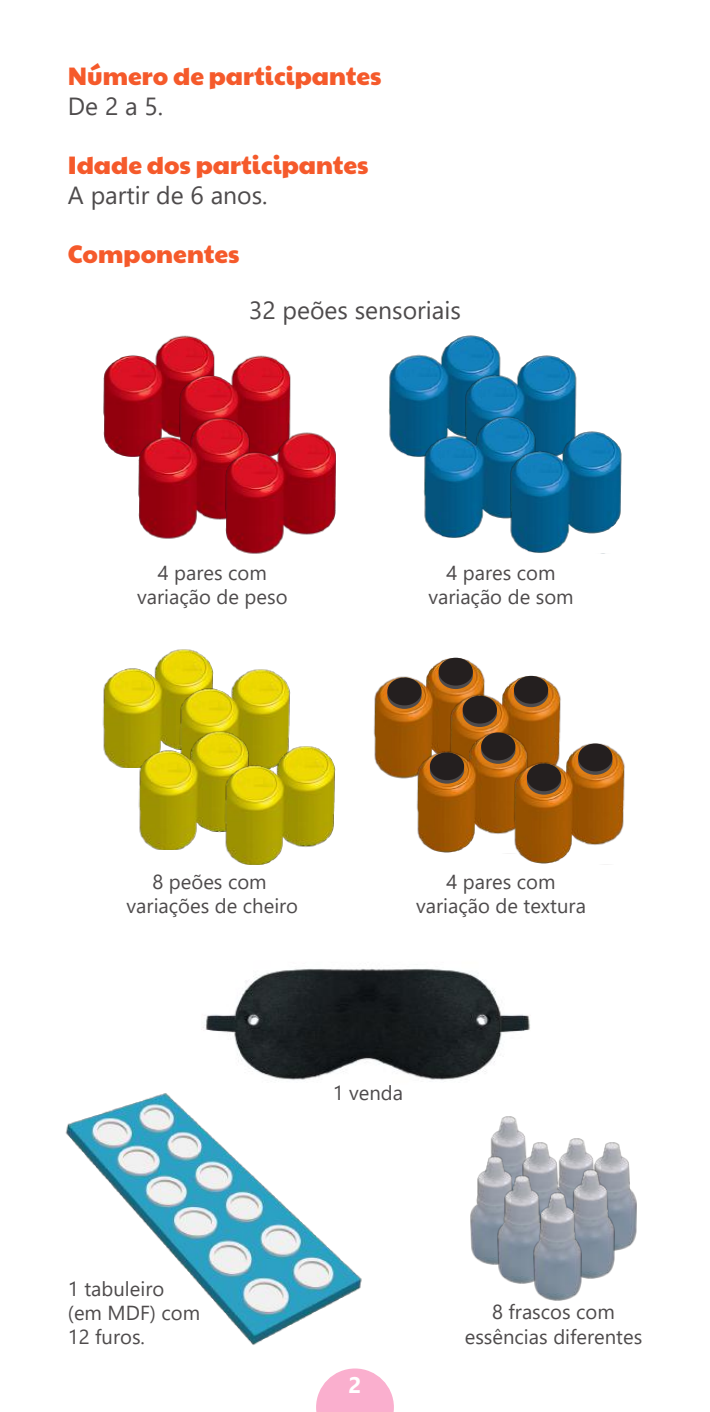
<style>
.page{position:relative;width:710px;height:1412px;background:#fff}
.page>*{position:absolute;margin:0;border:0;box-sizing:border-box;transform-origin:0 0}
.t1{font:24.75px "Paytone One";color:#f55a2b}
.t2{font:24.75px "Segoe UI";color:#4e4b4c}
.t3{font:700 22.5px "Segoe UI";color:#fff}
.t4{font:20.25px/24.3px "Segoe UI";color:#4e4b4c;text-align:center}
</style>
<div class="page">
<img style="left:203px;top:864px;width:327px;height:216px">
<img style="left:65px;top:1093px;width:297px;height:252px">
<img style="left:490px;top:1116px;width:36px;height:37px">
<img style="left:604px;top:1142px;width:33px;height:109px">
<img style="left:567px;top:1138px;width:37px;height:28px">
<img style="left:513px;top:1139px;width:54px;height:50px">
<img style="left:563px;top:1166px;width:54px;height:113px">
<img style="left:470px;top:1153px;width:52px;height:112px">
<img style="left:495px;top:1172px;width:54px;height:112px">
<img style="left:530px;top:1189px;width:55px;height:112px">
<img style="left:103px;top:335px;width:111px;height:122px">
<img style="left:176px;top:354px;width:115px;height:76px">
<img style="left:136px;top:415px;width:116px;height:123px">
<img style="left:222px;top:430px;width:114px;height:123px">
<img style="left:102px;top:649px;width:109px;height:118px">
<img style="left:176px;top:664px;width:115px;height:77px">
<img style="left:136px;top:726px;width:116px;height:123px">
<img style="left:222px;top:741px;width:114px;height:123px">
<img style="left:388px;top:335px;width:112px;height:122px">
<img style="left:464px;top:354px;width:113px;height:76px">
<img style="left:423px;top:415px;width:116px;height:123px">
<img style="left:509px;top:430px;width:113px;height:123px">
<img style="left:373px;top:658px;width:109px;height:120px">
<svg style="left:387px;top:681px;width:34px;height:28px"></svg>
<div style="left:387px;top:677px;width:34px;height:28px;background:#241f1f;border-radius:50%"></div>
<svg style="left:438px;top:661px;width:35px;height:28px"></svg>
<div style="left:438px;top:657px;width:35px;height:28px;background:#241f1f;border-radius:50%"></div>
<img style="left:443px;top:673px;width:118px;height:68px">
<svg style="left:462px;top:699px;width:35px;height:28px"></svg>
<div style="left:462px;top:695px;width:35px;height:28px;background:#241f1f;border-radius:50%"></div>
<svg style="left:514px;top:679px;width:34px;height:28px"></svg>
<div style="left:514px;top:676px;width:34px;height:27px;background:#241f1f;border-radius:50%"></div>
<img style="left:411px;top:730px;width:118px;height:123px">
<div style="left:430px;top:755px;width:34px;height:28px;background:#4e4b4c;border-radius:50%"></div>
<div style="left:430px;top:752px;width:34px;height:28px;background:#241f1f;border-radius:50%"></div>
<svg style="left:481px;top:736px;width:34px;height:27px"></svg>
<div style="left:481px;top:732px;width:34px;height:28px;background:#241f1f;border-radius:50%"></div>
<img style="left:508px;top:741px;width:117px;height:123px">
<svg style="left:527px;top:766px;width:34px;height:28px"></svg>
<div style="left:527px;top:763px;width:34px;height:28px;background:#241f1f;border-radius:50%"></div>
<svg style="left:578px;top:747px;width:34px;height:27px"></svg>
<div style="left:578px;top:743px;width:34px;height:28px;background:#241f1f;border-radius:50%"></div>
<svg style="left:316px;top:1368px;width:78px;height:43px"></svg>
<p class="t1" style="left:68px;top:53px;width:315px">Número de participantes</p>
<p class="t2" style="left:68px;top:83px;width:97px">De 2 a 5.</p>
<p class="t1" style="left:68px;top:143px;width:302px">Idade dos participantes</p>
<p class="t2" style="left:68px;top:172px;width:201px">A partir de 6 anos.</p>
<p class="t1" style="left:68px;top:232px;width:173px">Componentes</p>
<p class="t2" style="left:249px;top:287px;width:213px">32 peões sensoriais</p>
<p class="t4" style="left:137px;top:558px;width:152px">4 pares com variação de peso</p>
<p class="t4" style="left:428px;top:558px;width:147px">4 pares com variação de som</p>
<p class="t4" style="left:127px;top:867px;width:173px">8 peões com variações de cheiro</p>
<p class="t4" style="left:416px;top:867px;width:171px">4 pares com variação de textura</p>
<p class="t4" style="left:68px;top:1274px;width:134px;text-align:left">1 tabuleiro (em MDF) com<br>12 furos.</p>
<p class="t4" style="left:333px;top:1078px;width:72px">1 venda</p>
<p class="t3" style="left:348px;top:1363px;width:14px">2</p>
<p class="t4" style="left:465px;top:1298px;width:179px">8 frascos com essências diferentes</p>
</div>
